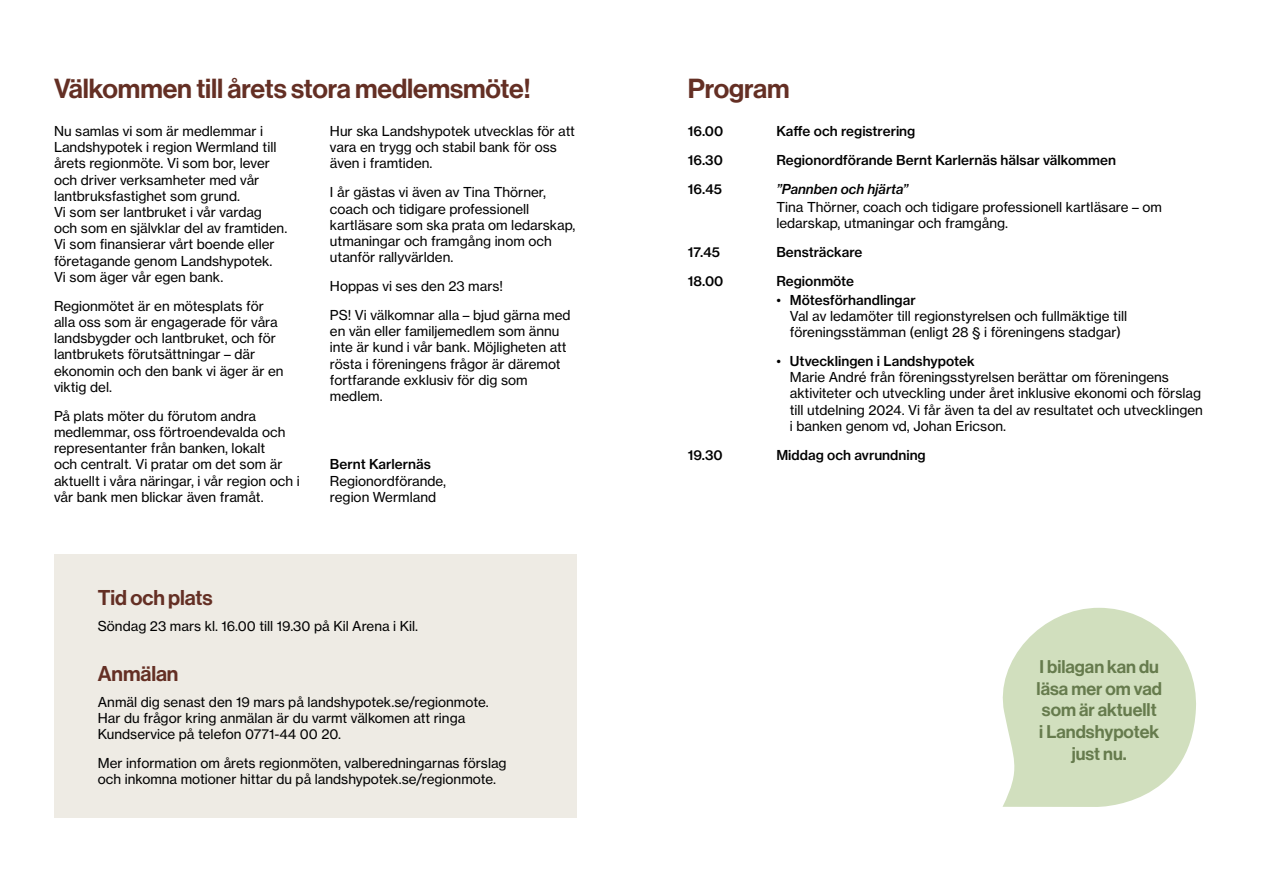
<style>
.page{position:relative;width:1263px;height:893px;background:#fff}
.page>*{position:absolute;margin:0;border:0;box-sizing:border-box;transform-origin:0 0}
.Underrubrik{font:27px "N Haas Grotesk DS Pro 65 Md";letter-spacing:-.005em;color:#642f24}
.Underrubrik_2{font:21px "N Haas Grotesk DS Pro 65 Md";letter-spacing:-.005em;color:#642f24}
.Text_i_splosh_2{font:18px/21.6px "N Haas Grotesk DS Pro 65 Md";color:#667b4d;text-align:center}
.Brödtext{font:13.5px/16.2px "N Haas Grotesk TX Pro 55 Rg";color:#000}
.Brödtext-2{font:13.5px "N Haas Grotesk TX Pro 65 Md";color:#000}
.Brödtext_utan_avstånd{font:13.5px/16.2px "N Haas Grotesk TX Pro 55 Rg";color:#000}
.Brödtext_litet_avstånd{font:13.5px "N Haas Grotesk TX Pro 65 Md";color:#000}
.Brödtext_litet_avstånd-2{font:13.5px "N Haas Grotesk TX Std 66 Md It";color:#000}
.Brödtext_utan_avstånd-2{font:13.5px "N Haas Grotesk TX Pro 65 Md";color:#000}
.s1{font-family:"N Haas Grotesk TX Pro 65 Md"}
</style>
<div class="page">
<svg style="left:1002px;top:607px;width:194px;height:200px"></svg>
<div style="left:54px;top:554px;width:522px;height:264px;background:#eeebe4"></div>
<p class="Underrubrik" style="left:54px;top:73px;width:478px">Välkommen till årets stora medlemsmöte!</p>
<p class="Brödtext" style="left:54px;top:123px;width:235px">Nu samlas vi som är medlemmar i Landshypotek i region Wermland till årets regionmöte. Vi som bor, lever och driver verksamheter med vår lantbruksfastighet som grund.<br>Vi som ser lantbruket i vår vardag och som en självklar del av framtiden.<br>Vi som finansierar vårt boende eller företagande genom Landshypotek.<br>Vi som äger vår egen bank.</p>
<p class="Brödtext" style="left:54px;top:298px;width:231px">Regionmötet är en mötesplats för alla oss som är engagerade för våra landsbygder och lantbruket, och för lantbrukets förutsättningar – där ekonomin och den bank vi äger är en viktig del.</p>
<p class="Brödtext" style="left:54px;top:408px;width:247px">På plats möter du förutom andra medlemmar, oss förtroendevalda och representanter från banken, lokalt<br>och centralt. Vi pratar om det som är aktuellt i våra näringar, i vår region och i vår bank men blickar även framåt.</p>
<p class="Brödtext" style="left:330px;top:123px;width:246px">Hur ska Landshypotek utvecklas för att vara en trygg och stabil bank för oss även i framtiden.</p>
<p class="Brödtext" style="left:330px;top:184px;width:247px">I år gästas vi även av Tina Thörner, coach och tidigare professionell kartläsare som ska prata om ledarskap, utmaningar och framgång inom och utanför rallyvärlden.</p>
<p class="Brödtext" style="left:330px;top:278px;width:175px">Hoppas vi ses den 23 mars!</p>
<p class="Brödtext" style="left:330px;top:307px;width:242px">PS! Vi välkomnar alla – bjud gärna med en vän eller familjemedlem som ännu inte är kund i vår bank. Möjligheten att rösta i föreningens frågor är däremot fortfarande exklusiv för dig som medlem.</p>
<p class="Brödtext_utan_avstånd-2" style="left:330px;top:456px;width:102px">Bernt Karlernäs</p>
<p class="Brödtext_utan_avstånd" style="left:330px;top:472px;width:118px">Regionordförande, region Wermland</p>
<p class="Underrubrik_2" style="left:98px;top:585px;width:116px">Tid och plats</p>
<p class="Brödtext" style="left:98px;top:617px;width:322px">Söndag 23 mars kl. 16.00 till 19.30 på Kil Arena i Kil.</p>
<p class="Underrubrik_2" style="left:98px;top:661px;width:82px">Anmälan</p>
<p class="Brödtext" style="left:98px;top:693px;width:392px">Anmäl dig senast den 19 mars på landshypotek.se/regionmote.<br>Har du frågor kring anmälan är du varmt välkomen att ringa<br>Kundservice på telefon 0771-44 00 20.</p>
<p class="Brödtext" style="left:98px;top:755px;width:410px">Mer information om årets regionmöten, valberedningarnas förslag och inkomna motioner hittar du på landshypotek.se/regionmote.</p>
<p class="Underrubrik" style="left:688px;top:73px;width:103px">Program</p>
<p class="Brödtext-2" style="left:688px;top:123px;width:37px">16.00</p>
<p class="Brödtext-2" style="left:776px;top:123px;width:141px">Kaffe och registrering</p>
<p class="Brödtext-2" style="left:688px;top:152px;width:37px">16.30</p>
<p class="Brödtext-2" style="left:776px;top:152px;width:341px">Regionordförande Bernt Karlernäs hälsar välkommen</p>
<p class="Brödtext_litet_avstånd" style="left:688px;top:181px;width:36px">16.45</p>
<p class="Brödtext_litet_avstånd-2" style="left:776px;top:181px;width:134px">”Pannben och hjärta”</p>
<p class="Brödtext" style="left:776px;top:199px;width:387px">Tina Thörner, coach och tidigare professionell kartläsare – om ledarskap, utmaningar och framgång.</p>
<p class="Brödtext-2" style="left:688px;top:244px;width:34px">17.45</p>
<p class="Brödtext-2" style="left:776px;top:244px;width:88px">Bensträckare</p>
<p class="Brödtext_litet_avstånd" style="left:688px;top:273px;width:37px">18.00</p>
<p class="Brödtext_litet_avstånd" style="left:776px;top:273px;width:79px">Regionmöte</p>
<p class="Brödtext" style="left:790px;top:292px;width:339px;text-indent:-14px">• <span class="s1">Mötesförhandlingar<br></span>Val av ledamöter till regionstyrelsen och fullmäktige till föreningsstämman (enligt 28 § i föreningens stadgar)</p>
<p class="Brödtext" style="left:790px;top:353px;width:415px;text-indent:-14px">• <span class="s1">Utvecklingen i Landshypotek<br></span>Marie André från föreningsstyrelsen berättar om föreningens aktiviteter och utveckling under året inklusive ekonomi och förslag till utdelning 2024. Vi får även ta del av resultatet och utvecklingen i banken genom vd, Johan Ericson.</p>
<p class="Brödtext-2" style="left:688px;top:446px;width:36px">19.30</p>
<p class="Brödtext-2" style="left:776px;top:446px;width:151px">Middag och avrundning</p>
<p class="Text_i_splosh_2" style="left:1036px;top:656px;width:127px">I bilagan kan du läsa mer om vad som är aktuellt<br>i Landshypotek just nu.</p>
</div>
